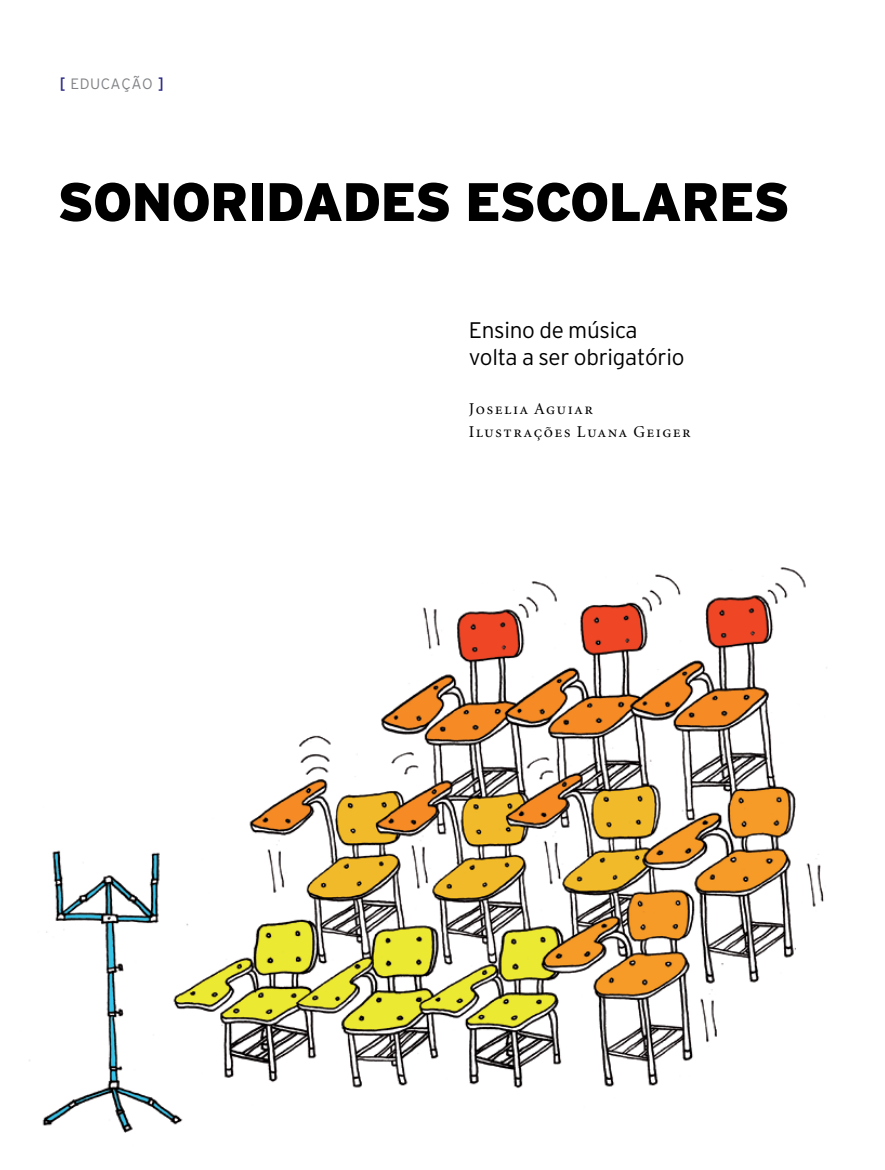
<style>
.page{position:relative;width:885px;height:1170px;background:#fff}
.page>*{position:absolute;margin:0;border:0;box-sizing:border-box;transform-origin:0 0}
.t1{font:900 54px "Interstate";letter-spacing:-.015em;color:#000}
.t2{font:300 22.5px/27px "Interstate";letter-spacing:-.015em;color:#000}
.t3{font:16.5px/22.5px "Minion Regular SC";letter-spacing:.09em;color:#000}
.t4{font:300 15px "Interstate";letter-spacing:.035em;color:#808285}
.s1{font-weight:400;font-size:16.5px;color:#2a2a86}
</style>
<div class="page">
<img style="left:29px;top:567px;width:798px;height:566px">
<p class="t4" style="left:60px;top:76px;width:106px"><span class="s1">[</span> EDUCAÇÃO <span class="s1">]</span></p>
<h1 class="t1" style="left:57px;top:171px;width:734px">SONORIDADES ESCOLARES</h1>
<h2 class="t2" style="left:469px;top:316px;width:217px">Ensino de música volta a ser obrigatório</h2>
<p class="t3" style="left:469px;top:398px;width:223px">Joselia Aguiar<br>Ilustrações Luana Geiger</p>
</div>
